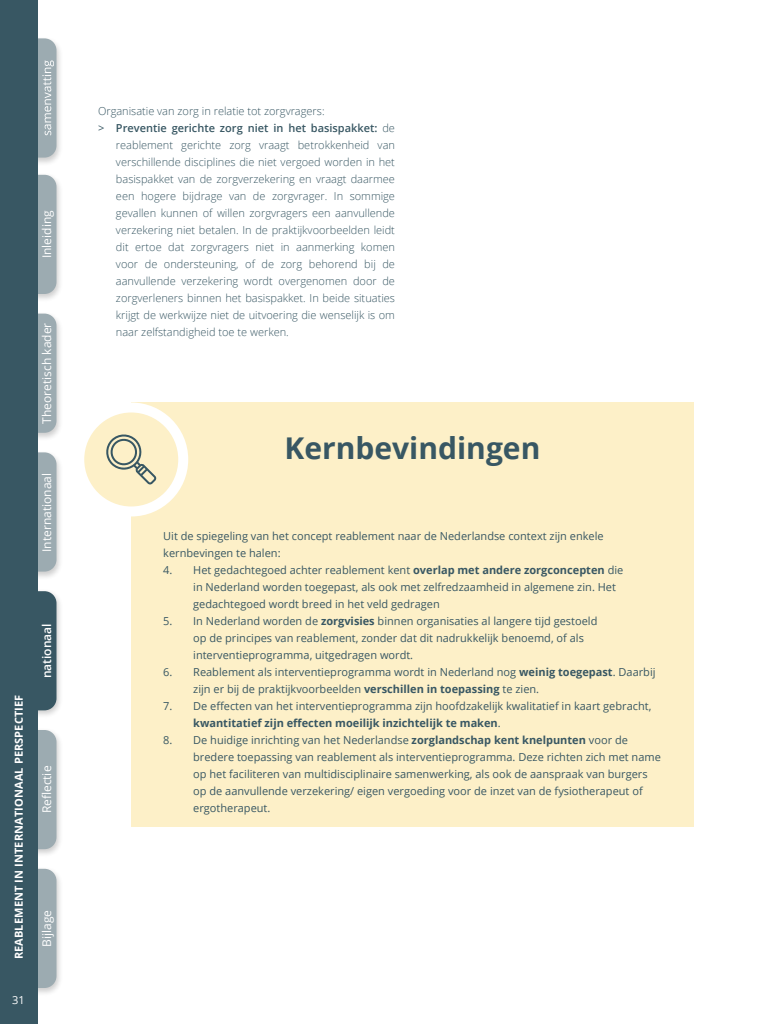
<style>
.page{position:relative;width:768px;height:1024px;background:#fff}
.page>*{position:absolute;margin:0;border:0;box-sizing:border-box;transform-origin:0 0}
.t1{font:700 30px "Open Sans";color:#385763}
.t2{font:12px "Open Sans";color:#fff}
.t3{font:600 12px "Open Sans";color:#fff}
.t4{font:11px/17px "Open Sans";color:#385763}
.t5{font:300 11px "Open Sans";color:#385763}
.t6{font:600 11px "Open Sans";color:#385763}
.t7{font:700 11px "Open Sans";letter-spacing:.01em;color:#fff}
.t8{font:11px "Open Sans";color:#fff}
.s1{font-weight:400}
.s2{font-weight:300}
.s3{font-weight:700}
</style>
<div class="page">
<div style="left:15px;top:450px;width:49px;height:130px;background:#000;opacity:.2"></div>
<div style="left:18px;top:452px;width:38px;height:120px;background:#9cabb1;border-radius:12px"></div>
<div style="left:15px;top:728px;width:49px;height:130px;background:#000;opacity:.2"></div>
<div style="left:18px;top:730px;width:38px;height:119px;background:#9cabb1;border-radius:12px"></div>
<div style="left:15px;top:867px;width:49px;height:130px;background:#000;opacity:.2"></div>
<div style="left:18px;top:869px;width:38px;height:119px;background:#9cabb1;border-radius:12px"></div>
<div style="left:15px;top:311px;width:49px;height:130px;background:#000;opacity:.2"></div>
<div style="left:18px;top:314px;width:38px;height:119px;background:#9cabb1;border-radius:12px"></div>
<div style="left:15px;top:173px;width:49px;height:130px;background:#000;opacity:.2"></div>
<div style="left:18px;top:175px;width:38px;height:119px;background:#9cabb1;border-radius:12px"></div>
<div style="left:15px;top:36px;width:49px;height:130px;background:#000;opacity:.2"></div>
<div style="left:18px;top:38px;width:38px;height:120px;background:#9cabb1;border-radius:12px"></div>
<svg style="left:42px;top:60px;width:12px;height:75px"></svg>
<div style="left:15px;top:589px;width:49px;height:130px;background:#000;opacity:.2"></div>
<div style="left:18px;top:591px;width:38px;height:119px;background:#385763;border-radius:12px"></div>
<div style="left:131px;top:402px;width:563px;height:426px;background:#fdf0c8"></div>
<svg style="left:79px;top:407px;width:104px;height:104px"></svg>
<div style="left:74px;top:402px;width:114px;height:114px;border:10px solid #fff;border-radius:50%"></div>
<svg style="left:105px;top:433px;width:52px;height:51px"></svg>
<div style="left:0;top:0;width:38px;height:1024px;background:#385763"></div>
<p class="t2" style="left:39px;top:258px;width:49px;rotate:-90deg">Inleiding</p>
<p class="t2" style="left:39px;top:424px;width:102px;rotate:-90deg">Theoretisch kader</p>
<p class="t2" style="left:39px;top:552px;width:80px;rotate:-90deg">Internationaal</p>
<p class="t7" style="left:11px;top:959px;width:266px;rotate:-90deg">REABLEMENT IN INTERNATIONAAL PERSPECTIEF</p>
<p class="t8" style="left:12px;top:992px;width:14px">31</p>
<p class="t3" style="left:39px;top:678px;width:56px;rotate:-90deg">nationaal</p>
<p class="t2" style="left:39px;top:813px;width:49px;rotate:-90deg">Reflectie</p>
<p class="t2" style="left:39px;top:947px;width:38px;rotate:-90deg">Bijlage</p>
<p class="t5" style="left:98px;top:103px;width:228px">Organisatie van zorg in relatie tot zorgvragers:</p>
<p class="t6" style="left:98px;top:120px;width:298px"><span class="s1">&gt;</span> Preventie gerichte zorg niet in het basispakket: <span class="s2">de</span></p>
<p class="t5" style="left:116px;top:137px;width:281px">reablement gerichte zorg vraagt betrokkenheid van</p>
<p class="t5" style="left:116px;top:154px;width:281px">verschillende disciplines die niet vergoed worden in het</p>
<p class="t5" style="left:116px;top:171px;width:281px">basispakket van de zorgverzekering en vraagt daarmee</p>
<p class="t5" style="left:116px;top:188px;width:281px">een hogere bijdrage van de zorgvrager. In sommige</p>
<p class="t5" style="left:116px;top:205px;width:281px">gevallen kunnen of willen zorgvragers een aanvullende</p>
<p class="t5" style="left:116px;top:222px;width:281px">verzekering niet betalen. In de praktijkvoorbeelden leidt</p>
<p class="t5" style="left:116px;top:239px;width:281px">dit ertoe dat zorgvragers niet in aanmerking komen</p>
<p class="t5" style="left:116px;top:256px;width:280px">voor de ondersteuning, of de zorg behorend bij de</p>
<p class="t5" style="left:116px;top:273px;width:281px">aanvullende verzekering wordt overgenomen door de</p>
<p class="t5" style="left:116px;top:290px;width:281px">zorgverleners binnen het basispakket. In beide situaties</p>
<p class="t5" style="left:116px;top:307px;width:281px">krijgt de werkwijze niet de uitvoering die wenselijk is om</p>
<p class="t5" style="left:116px;top:324px;width:174px">naar zelfstandigheid toe te werken.</p>
<h1 class="t1" style="left:285px;top:427px;width:257px">Kernbevindingen</h1>
<p class="t4" style="left:163px;top:527px;width:442px">Uit de spiegeling van het concept reablement naar de Nederlandse context zijn enkele kernbevingen te halen:</p>
<p class="t4" style="left:193px;top:561px;width:432px;text-indent:-30px">4. Het gedachtegoed achter reablement kent <span class="s3">overlap met andere zorgconcepten</span> die in Nederland worden toegepast, als ook met zelfredzaamheid in algemene zin. Het gedachtegoed wordt breed in het veld gedragen</p>
<p class="t4" style="left:193px;top:612px;width:406px;text-indent:-30px">5. In Nederland worden de <span class="s3">zorgvisies</span> binnen organisaties al langere tijd gestoeld op de principes van reablement, zonder dat dit nadrukkelijk benoemd, of als interventieprogramma, uitgedragen wordt.</p>
<p class="t4" style="left:193px;top:663px;width:464px;text-indent:-30px">6. Reablement als interventieprogramma wordt in Nederland nog <span class="s3">weinig toegepast</span>. Daarbij zijn er bij de praktijkvoorbeelden <span class="s3">verschillen in toepassing</span> te zien.</p>
<p class="t4" style="left:193px;top:697px;width:460px;text-indent:-30px">7. De effecten van het interventieprogramma zijn hoofdzakelijk kwalitatief in kaart gebracht, <span class="s3">kwantitatief zijn effecten moeilijk inzichtelijk te maken</span>.</p>
<p class="t4" style="left:193px;top:731px;width:469px;text-indent:-30px">8. De huidige inrichting van het Nederlandse <span class="s3">zorglandschap kent knelpunten</span> voor de bredere toepassing van reablement als interventieprogramma. Deze richten zich met name op het faciliteren van multidisciplinaire samenwerking, als ook de aanspraak van burgers op de aanvullende verzekering/ eigen vergoeding voor de inzet van de fysiotherapeut of ergotherapeut.</p>
</div>
